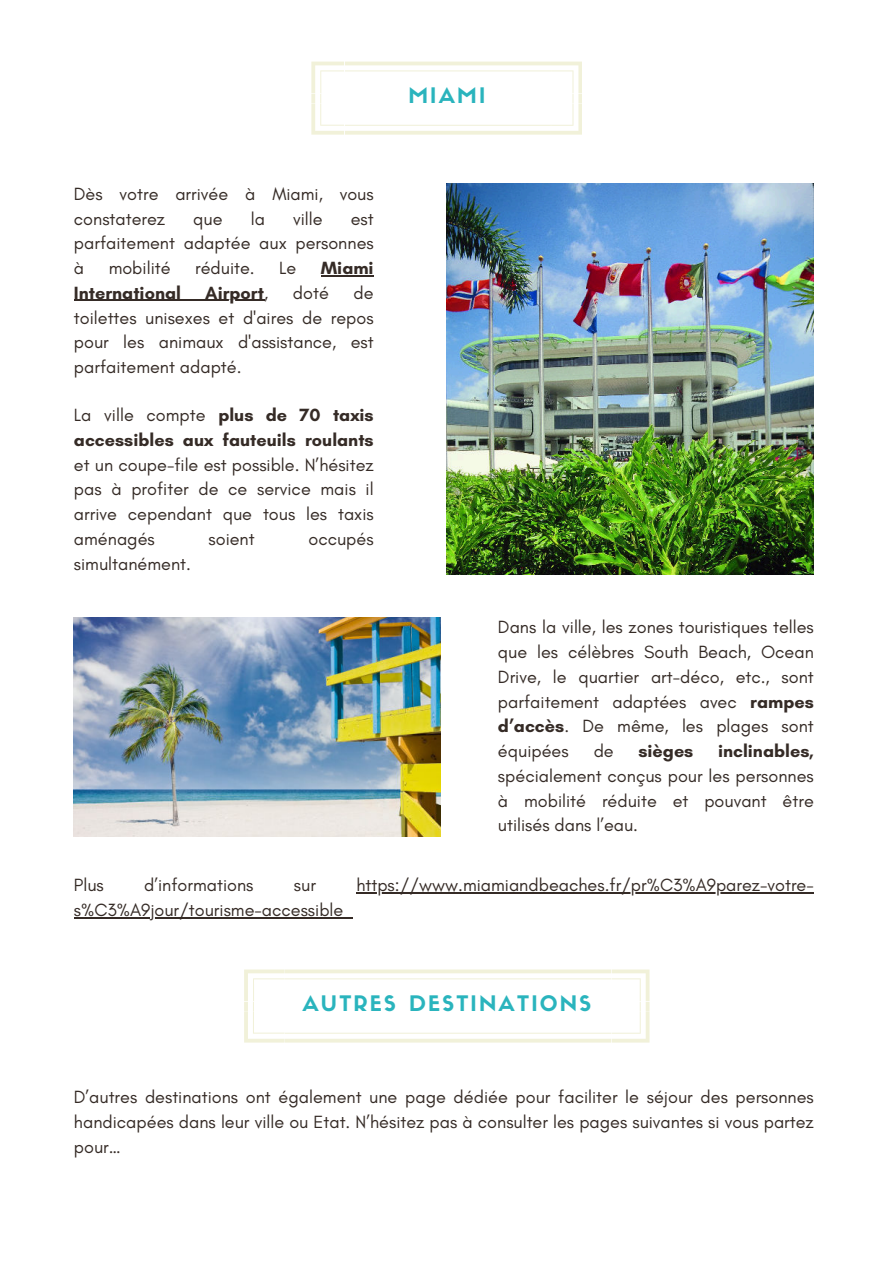
<style>
.page{position:relative;width:894px;height:1264px;background:#fff}
.page>*{position:absolute;margin:0;border:0;box-sizing:border-box;transform-origin:0 0}
.t1{font:21px "Sifonn Basic";letter-spacing:.105em;color:#2ab4bd}
.t2{font:18px/24.8px "Glacial Indifference";color:#352b26;text-align:justify}
.t3{font:700 18px/24.8px "Glacial Indifference";color:#352b26}
.s1{font-weight:400}
.s2{font-weight:700}
</style>
<div class="page">
<svg style="left:311px;top:62px;width:271px;height:73px"></svg>
<hr style="left:321px;top:275px;width:52px;height:1px;background:#352b26">
<hr style="left:74px;top:300px;width:190px;height:1px;background:#352b26">
<img style="left:446px;top:183px;width:367px;height:391px">
<img style="left:74px;top:617px;width:367px;height:219px">
<hr style="left:356px;top:892px;width:457px;height:1px;background:#352b26">
<hr style="left:74px;top:917px;width:269px;height:1px;background:#352b26">
<svg style="left:244px;top:969px;width:405px;height:73px"></svg>
<p class="t2" style="left:74px;top:182px;width:301px">Dès votre arrivée à Miami, vous constaterez</p>
<p class="t2" style="left:193px;top:206px;width:31px">que</p>
<p class="t2" style="left:251px;top:206px;width:16px">la</p>
<p class="t2" style="left:293px;top:206px;width:31px">ville</p>
<p class="t2" style="left:74px;top:206px;width:301px;text-indent:277px">est parfaitement adaptée aux personnes à</p>
<p class="t2" style="left:109px;top:256px;width:63px">mobilité</p>
<p class="t2" style="left:195px;top:256px;width:61px">réduite.</p>
<p class="t2" style="left:279px;top:256px;width:19px">Le</p>
<p class="t3" style="left:321px;top:255px;width:54px">Miami</p>
<p class="t3" style="left:74px;top:280px;width:108px">International</p>
<p class="t3" style="left:205px;top:280px;width:65px">Airport<span class="s1">,</span></p>
<p class="t2" style="left:293px;top:281px;width:37px">doté</p>
<p class="t2" style="left:74px;top:281px;width:301px;text-indent:279px">de toilettes unisexes et d'aires de repos pour les animaux d'assistance, est parfaitement adapté.</p>
<p class="t3" style="left:74px;top:402px;width:301px"><span class="s1">La ville compte</span> plus de 70 taxis accessibles aux fauteuils roulants</p>
<p class="t2" style="left:74px;top:452px;width:301px">et un coupe-file est possible. N’hésitez pas à profiter de ce service mais il arrive cependant que tous les taxis aménagés</p>
<p class="t2" style="left:208px;top:527px;width:48px">soient</p>
<p class="t2" style="left:308px;top:527px;width:67px">occupés</p>
<p class="t2" style="left:74px;top:551px;width:118px">simultanément.</p>
<p class="t1" style="left:408px;top:82px;width:78px">MIAMI</p>
<p class="t2" style="left:498px;top:615px;width:317px">Dans la ville, les zones touristiques telles que les célèbres South Beach, Ocean Drive, le quartier art-déco, etc., sont parfaitement adaptées avec <span class="s2">rampes d’accès</span>. De même, les plages sont équipées</p>
<p class="t2" style="left:593px;top:739px;width:22px">de</p>
<p class="t3" style="left:638px;top:738px;width:56px">sièges</p>
<p class="t3" style="left:717px;top:738px;width:97px">inclinables,</p>
<p class="t2" style="left:498px;top:763px;width:317px">spécialement conçus pour les personnes à mobilité réduite et pouvant être utilisés dans l’eau.</p>
<p class="t2" style="left:74px;top:873px;width:31px">Plus</p>
<p class="t2" style="left:144px;top:873px;width:111px">d’informations</p>
<p class="t2" style="left:294px;top:873px;width:23px">sur</p>
<p class="t2" style="left:356px;top:873px;width:459px">https://www.miamiandbeaches.fr/pr%C3%A9parez-votre-</p>
<p class="t2" style="left:74px;top:897px;width:271px">s%C3%A9jour/tourisme-accessible</p>
<p class="t1" style="left:302px;top:989px;width:290px">AUTRES DESTINATIONS</p>
<p class="t2" style="left:74px;top:1085px;width:741px">D’autres destinations ont également une page dédiée pour faciliter le séjour des personnes handicapées dans leur ville ou Etat. N’hésitez pas à consulter les pages suivantes si vous partez pour…</p>
</div>
